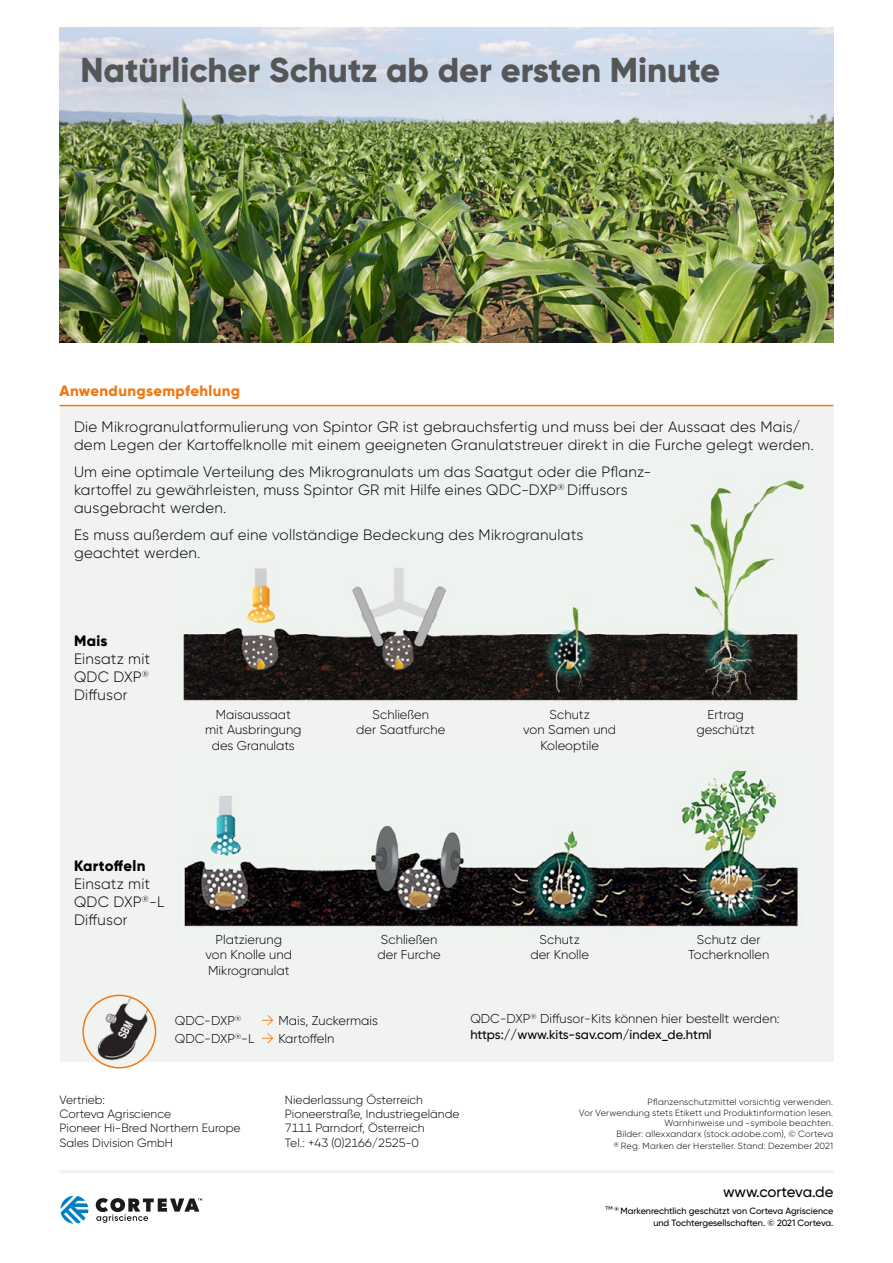
<style>
.page{position:relative;width:893px;height:1263px;background:#fff}
.page>*{position:absolute;margin:0;border:0;box-sizing:border-box;transform-origin:0 0}
.COPY_NORMAL{font:800 34.5px "Gilroy";color:#565656}
.COPY_NORMAL-2{font:300 15px/18px "Gilroy";letter-spacing:.015em;color:#000}
.COPY_NORMAL-3{font:800 15px "Gilroy";letter-spacing:.02em;color:#ef7815}
.t1{font:500 15px "Gilroy";color:#000}
.COPY_NORMAL-4{font:800 15px "Gilroy";letter-spacing:.02em;color:#000}
.COPY_NORMAL-5{font:300 12.9px "Gilroy";color:#000}
.COPY_NORMAL-6{font:500 12.9px "Gilroy";color:#000}
.COPY_NORMAL-7{font:300 12px "Gilroy";color:#000}
.t2{font:300 9px "Gilroy";letter-spacing:.025em;color:#000}
.t3{font:500 9px "Gilroy";color:#000}
</style>
<div class="page">
<img style="left:60px;top:27px;width:773px;height:315px">
<svg style="left:60px;top:1196px;width:28px;height:28px"></svg>
<svg style="left:96px;top:1198px;width:106px;height:25px"></svg>
<div style="left:60px;top:406px;width:773px;height:656px;background:#f0f3f0"></div>
<hr style="left:60px;top:405px;width:773px;height:1px;background:#ef7815">
<hr style="left:60px;top:1170px;width:773px;height:3px;background:#f0f3f0">
<img style="left:183px;top:480px;width:622px;height:221px">
<img style="left:184px;top:769px;width:614px;height:158px">
<svg style="left:262px;top:1015px;width:11px;height:10px"></svg>
<svg style="left:262px;top:1033px;width:11px;height:10px"></svg>
<img style="left:83px;top:995px;width:73px;height:73px;border-radius:36px">
<div style="left:82px;top:995px;width:74px;height:73px;border:1px solid #ef7815;border-radius:50%"></div>
<p class="COPY_NORMAL" style="left:81px;top:48px;width:641px">Natürlicher Schutz ab der ersten Minute</p>
<p class="COPY_NORMAL-3" style="left:60px;top:381px;width:182px">Anwendungsempfehlung</p>
<p class="COPY_NORMAL-2" style="left:74px;top:418px;width:728px">Die Mikrogranulatformulierung von Spintor GR ist gebrauchsfertig und muss bei der Aussaat des Mais/</p>
<p class="COPY_NORMAL-2" style="left:74px;top:436px;width:741px">dem Legen der Kartoffelknolle mit einem geeigneten Granulatstreuer direkt in die Furche gelegt werden.</p>
<p class="COPY_NORMAL-2" style="left:74px;top:463px;width:579px">Um eine optimale Verteilung des Mikrogranulats um das Saatgut oder die Pflanz-</p>
<p class="COPY_NORMAL-2" style="left:74px;top:481px;width:555px">kartoffel zu gewährleisten, muss Spintor GR mit Hilfe eines QDC-DXP<sup>®</sup> Diffusors</p>
<p class="COPY_NORMAL-2" style="left:74px;top:499px;width:154px">ausgebracht werden.</p>
<p class="COPY_NORMAL-2" style="left:74px;top:526px;width:511px">Es muss außerdem auf eine vollständige Bedeckung des Mikrogranulats</p>
<p class="COPY_NORMAL-2" style="left:74px;top:544px;width:128px">geachtet werden.</p>
<p class="COPY_NORMAL-4" style="left:74px;top:631px;width:35px">Mais</p>
<p class="COPY_NORMAL-2" style="left:74px;top:649px;width:78px">Einsatz mit</p>
<p class="COPY_NORMAL-2" style="left:74px;top:667px;width:77px">QDC DXP<sup>®<br></sup>Diffusor</p>
<p class="COPY_NORMAL-5" style="left:216px;top:706px;width:77px">Maisaussaat</p>
<p class="COPY_NORMAL-5" style="left:205px;top:722px;width:98px">mit Ausbringung</p>
<p class="COPY_NORMAL-5" style="left:212px;top:737px;width:85px">des Granulats</p>
<p class="COPY_NORMAL-5" style="left:373px;top:706px;width:58px">Schließen</p>
<p class="COPY_NORMAL-5" style="left:356px;top:722px;width:91px">der Saatfurche</p>
<p class="COPY_NORMAL-5" style="left:550px;top:706px;width:42px">Schutz</p>
<p class="COPY_NORMAL-5" style="left:523px;top:722px;width:94px">von Samen und</p>
<p class="COPY_NORMAL-5" style="left:540px;top:737px;width:60px">Koleoptile</p>
<p class="COPY_NORMAL-5" style="left:708px;top:706px;width:38px">Ertrag</p>
<p class="COPY_NORMAL-5" style="left:696px;top:722px;width:60px">geschützt</p>
<p class="COPY_NORMAL-4" style="left:74px;top:856px;width:73px">Kartoffeln</p>
<p class="COPY_NORMAL-2" style="left:74px;top:875px;width:78px">Einsatz mit</p>
<p class="COPY_NORMAL-2" style="left:74px;top:893px;width:92px">QDC DXP<sup>®</sup>-L<br>Diffusor</p>
<p class="COPY_NORMAL-5" style="left:216px;top:931px;width:68px">Platzierung</p>
<p class="COPY_NORMAL-5" style="left:206px;top:947px;width:88px">von Knolle und</p>
<p class="COPY_NORMAL-5" style="left:208px;top:962px;width:83px">Mikrogranulat</p>
<p class="COPY_NORMAL-5" style="left:381px;top:931px;width:58px">Schließen</p>
<p class="COPY_NORMAL-5" style="left:378px;top:947px;width:65px">der Furche</p>
<p class="COPY_NORMAL-5" style="left:175px;top:1013px;width:68px">QDC-DXP<sup>®</sup></p>
<p class="COPY_NORMAL-5" style="left:278px;top:1013px;width:101px">Mais, Zuckermais</p>
<p class="COPY_NORMAL-5" style="left:175px;top:1031px;width:81px">QDC-DXP<sup>®</sup>-L</p>
<p class="COPY_NORMAL-5" style="left:278px;top:1031px;width:57px">Kartoffeln</p>
<p class="COPY_NORMAL-5" style="left:540px;top:931px;width:42px">Schutz</p>
<p class="COPY_NORMAL-5" style="left:530px;top:947px;width:60px">der Knolle</p>
<p class="COPY_NORMAL-5" style="left:697px;top:931px;width:65px">Schutz der</p>
<p class="COPY_NORMAL-5" style="left:688px;top:947px;width:83px">Tocherknollen</p>
<p class="COPY_NORMAL-5" style="left:470px;top:1011px;width:311px">QDC-DXP<sup>®</sup> Diffusor-Kits können hier bestellt werden:</p>
<p class="COPY_NORMAL-6" style="left:470px;top:1026px;width:243px">https://www.kits-sav.com/index_de.html</p>
<p class="COPY_NORMAL-7" style="left:60px;top:1092px;width:47px">Vertrieb:</p>
<p class="COPY_NORMAL-7" style="left:60px;top:1106px;width:113px">Corteva Agriscience</p>
<p class="COPY_NORMAL-7" style="left:60px;top:1121px;width:183px">Pioneer Hi-Bred Northern Europe</p>
<p class="COPY_NORMAL-7" style="left:60px;top:1135px;width:115px">Sales Division GmbH</p>
<p class="COPY_NORMAL-7" style="left:285px;top:1092px;width:140px">Niederlassung Österreich</p>
<p class="COPY_NORMAL-7" style="left:285px;top:1106px;width:176px">Pioneerstraße, Industriegelände</p>
<p class="COPY_NORMAL-7" style="left:285px;top:1121px;width:141px">7111 Parndorf, Österreich</p>
<p class="COPY_NORMAL-7" style="left:285px;top:1135px;width:135px">Tel.: +43 (0)2166/2525-0</p>
<p class="t2" style="left:648px;top:1096px;width:187px">Pflanzenschutzmittel vorsichtig verwenden.</p>
<p class="t2" style="left:579px;top:1107px;width:256px">Vor Verwendung stets Etikett und Produktinformation lesen.</p>
<p class="t2" style="left:664px;top:1118px;width:170px">Warnhinweise und -symbole beachten.</p>
<p class="t2" style="left:616px;top:1128px;width:218px">Bilder: allexxandarx (stock.adobe.com), © Corteva</p>
<p class="t2" style="left:613px;top:1140px;width:221px"><sup>®</sup> Reg. Marken der Hersteller. Stand: Dezember 2021</p>
<p class="t1" style="left:723px;top:1183px;width:112px">www.corteva.de</p>
<p class="t3" style="left:606px;top:1205px;width:229px"><sup>TM</sup> <sup>®</sup> Markenrechtlich geschützt von Corteva Agriscience</p>
<p class="t3" style="left:653px;top:1218px;width:182px">und Tochtergesellschaften. © 2021 Corteva.</p>
</div>
